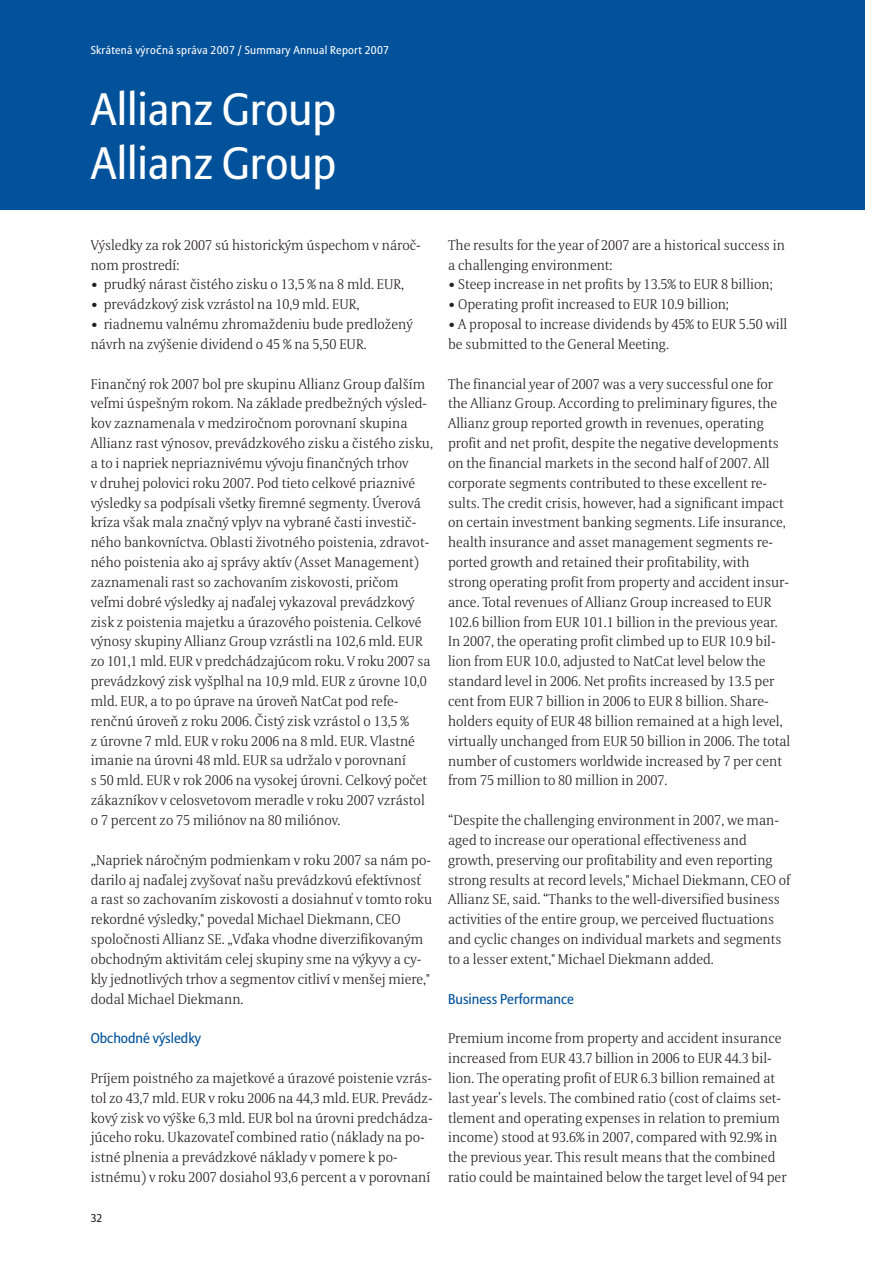
<style>
.page{position:relative;width:894px;height:1265px;background:#fff}
.page>*{position:absolute;margin:0;border:0;box-sizing:border-box;transform-origin:0 0}
.t1{font:45px/54px "Allianz Sans";color:#fff}
.t2{font:300 14.1px/19.8px "Allianz Serif";color:#231f20}
.t3{font:14.1px "Allianz Sans";color:#01519b}
.t4{font:11.25px "Allianz Sans";letter-spacing:.025em;color:#fff}
.t5{font:11.25px "Allianz Sans";color:#231f20}
.s1{font-family:"Lucida Grande"}
</style>
<div class="page">
<div style="left:0;top:0;width:865px;height:210px;background:#01519b"></div>
<p class="t4" style="left:91px;top:46px;width:300px">Skrátená výro<span class="s1">č</span>ná správa 2007 / Summary Annual Report 2007</p>
<h1 class="t1" style="left:91px;top:86px;width:247px">Allianz Group<br>Allianz Group</h1>
<p class="t2" style="left:91px;top:236px;width:331px">Výsledky za rok 2007 sú historickým úspechom v nároč&shy;nom prostredí:</p>
<p class="t2" style="left:91px;top:276px;width:315px">• prudký nárast čistého zisku o 13,5 % na 8 mld. EUR,</p>
<p class="t2" style="left:91px;top:296px;width:270px">• prevádzkový zisk vzrástol na 10,9 mld. EUR,</p>
<p class="t2" style="left:91px;top:315px;width:323px">• riadnemu valnému zhromaždeniu bude predložený návrh na zvýšenie dividend o 45 % na 5,50 EUR.</p>
<p class="t2" style="left:91px;top:375px;width:344px">Finančný rok 2007 bol pre skupinu Allianz Group ďalším veľmi úspešným rokom. Na základe predbežných výsled&shy;kov zaznamenala v medziročnom porovnaní skupina Allianz rast výnosov, prevádzkového zisku a čistého zisku, a to i napriek nepriaznivému vývoju finančných trhov<br>v druhej polovici roku 2007. Pod tieto celkové priaznivé výsledky sa podpísali všetky firemné segmenty. Úverová kríza však mala značný vplyv na vybrané časti investič&shy;ného bankovníctva. Oblasti životného poistenia, zdravot&shy;ného poistenia ako aj správy aktív (Asset Management) zaznamenali rast so zachovaním ziskovosti, pričom veľmi dobré výsledky aj naďalej vykazoval prevádzkový zisk z poistenia majetku a úrazového poistenia. Celkové výnosy skupiny Allianz Group vzrástli na 102,6 mld. EUR zo 101,1 mld. EUR v predchádzajúcom roku. V roku 2007 sa prevádzkový zisk vyšplhal na 10,9 mld. EUR z úrovne 10,0 mld. EUR, a to po úprave na úroveň NatCat pod refe&shy;renčnú úroveň z roku 2006. Čistý zisk vzrástol o 13,5 %<br>z úrovne 7 mld. EUR v roku 2006 na 8 mld. EUR. Vlastné imanie na úrovni 48 mld. EUR sa udržalo v porovnaní<br>s 50 mld. EUR v rok 2006 na vysokej úrovni. Celkový počet zákazníkov v celosvetovom meradle v roku 2007 vzrástol o 7 percent zo 75 miliónov na 80 miliónov.</p>
<p class="t2" style="left:91px;top:851px;width:343px">„Napriek náročným podmienkam v roku 2007 sa nám po&shy;darilo aj naďalej zvyšovať našu prevádzkovú efektívnosť<br>a rast so zachovaním ziskovosti a dosiahnuť v tomto roku rekordné výsledky," povedal Michael Diekmann, CEO spoločnosti Allianz SE. „Vďaka vhodne diverzifikovaným obchodným aktivitám celej skupiny sme na výkyvy a cy&shy;kly jednotlivých trhov a segmentov citliví v menšej miere," dodal Michael Diekmann.</p>
<p class="t3" style="left:91px;top:1032px;width:112px">Obchodné výsledky</p>
<p class="t2" style="left:91px;top:1069px;width:343px">Príjem poistného za majetkové a úrazové poistenie vzrás&shy;tol zo 43,7 mld. EUR v roku 2006 na 44,3 mld. EUR. Prevádz&shy;kový zisk vo výške 6,3 mld. EUR bol na úrovni predchádza&shy;júceho roku. Ukazovateľ combined ratio (náklady na po&shy;istné plnenia a prevádzkové náklady v pomere k po&shy;istnému) v roku 2007 dosiahol 93,6 percent a v porovnaní</p>
<p class="t5" style="left:91px;top:1213px;width:13px">32</p>
<p class="t2" style="left:448px;top:236px;width:338px">The results for the year of 2007 are a historical success in a challenging environment:</p>
<p class="t2" style="left:448px;top:276px;width:326px">• Steep increase in net profits by 13.5% to EUR 8 billion;</p>
<p class="t2" style="left:448px;top:296px;width:282px">• Operating profit increased to EUR 10.9 billion;</p>
<p class="t2" style="left:448px;top:315px;width:341px">• A proposal to increase dividends by 45% to EUR 5.50 will be submitted to the General Meeting.</p>
<p class="t2" style="left:448px;top:375px;width:344px">The financial year of 2007 was a very successful one for the Allianz Group. According to preliminary figures, the Allianz group reported growth in revenues, operating profit and net profit, despite the negative developments on the financial markets in the second half of 2007. All corporate segments contributed to these excellent re&shy;sults. The credit crisis, however, had a significant impact on certain investment banking segments. Life insurance, health insurance and asset management segments re&shy;ported growth and retained their profitability, with strong operating profit from property and accident insur&shy;ance. Total revenues of Allianz Group increased to EUR 102.6 billion from EUR 101.1 billion in the previous year.<br>In 2007, the operating profit climbed up to EUR 10.9 bil&shy;lion from EUR 10.0, adjusted to NatCat level below the standard level in 2006. Net profits increased by 13.5 per cent from EUR 7 billion in 2006 to EUR 8 billion. Share&shy;holders equity of EUR 48 billion remained at a high level, virtually unchanged from EUR 50 billion in 2006. The total number of customers worldwide increased by 7 per cent from 75 million to 80 million in 2007.</p>
<p class="t2" style="left:448px;top:811px;width:344px">“Despite the challenging environment in 2007, we man&shy;aged to increase our operational effectiveness and growth, preserving our profitability and even reporting strong results at record levels," Michael Diekmann, CEO of Allianz SE, said. “Thanks to the well-diversified business activities of the entire group, we perceived fluctuations and cyclic changes on individual markets and segments to a lesser extent," Michael Diekmann added.</p>
<p class="t3" style="left:448px;top:992px;width:127px">Business Performance</p>
<p class="t2" style="left:448px;top:1029px;width:340px">Premium income from property and accident insurance increased from EUR 43.7 billion in 2006 to EUR 44.3 bil&shy;lion. The operating profit of EUR 6.3 billion remained at last year’s levels. The combined ratio (cost of claims set&shy;tlement and operating expenses in relation to premium income) stood at 93.6% in 2007, compared with 92.9% in the previous year. This result means that the combined ratio could be maintained below the target level of 94 per</p>
</div>
